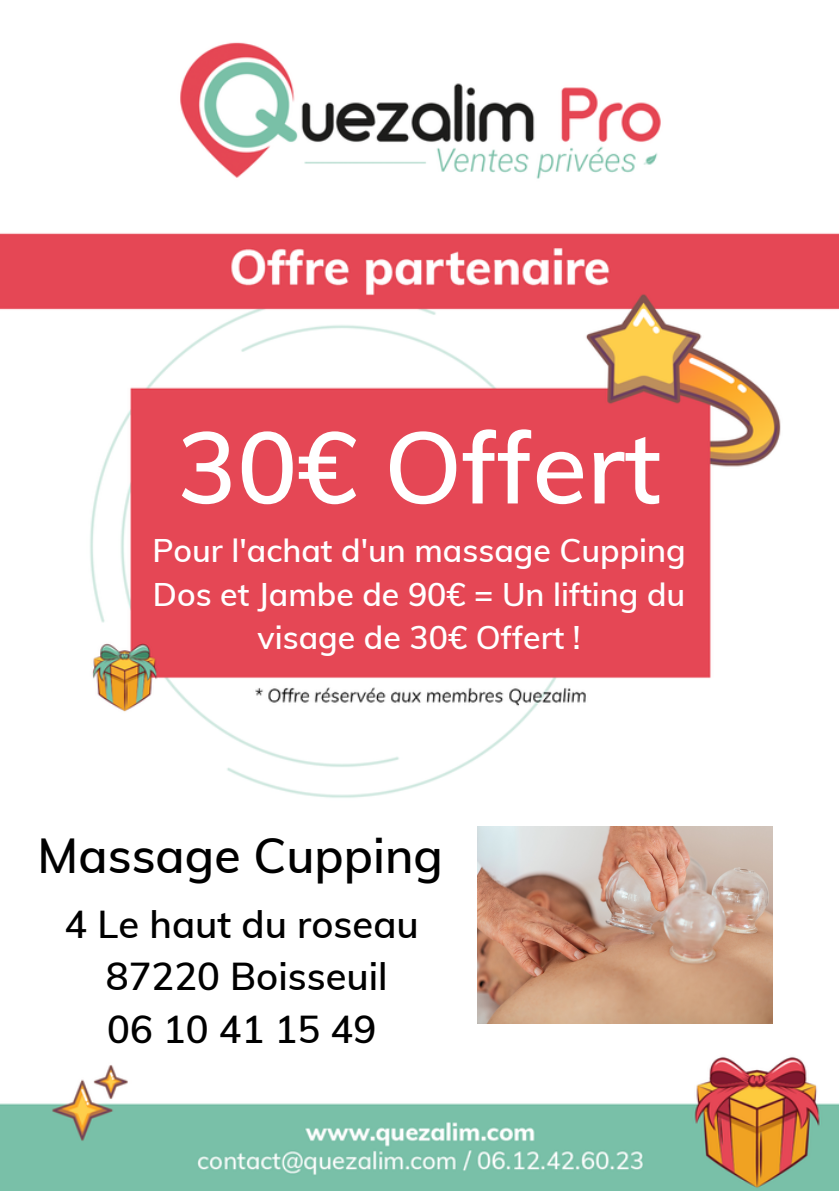
<style>
.page{position:relative;width:839px;height:1191px;background:#fff}
.page>*{position:absolute;margin:0;border:0;box-sizing:border-box;transform-origin:0 0}
.t1{font:600 100.2px "Muli";color:#fff}
.t2{font:600 48px "Muli";color:#000}
.t3{font:600 38px/52.6px "Muli";color:#000;text-align:center}
.t4{font:600 32px/43.6px "Muli";color:#fff;text-align:center}
</style>
<div class="page">
<img style="left:0;top:42px;width:838px;height:1149px">
<img style="left:477px;top:827px;width:295px;height:197px">
<h1 class="t1" style="left:177px;top:403px;width:485px">30€ Offert</h1>
<p class="t4" style="left:152px;top:528px;width:535px">Pour l'achat d'un massage Cupping<br>Dos et Jambe de 90€ = Un lifting du visage de 30€ Offert !</p>
<h2 class="t2" style="left:38px;top:825px;width:407px">Massage Cupping</h2>
<p class="t3" style="left:65px;top:897px;width:356px">4 Le haut du roseau<br>87220 Boisseuil<br>06 10 41 15 49</p>
</div>
